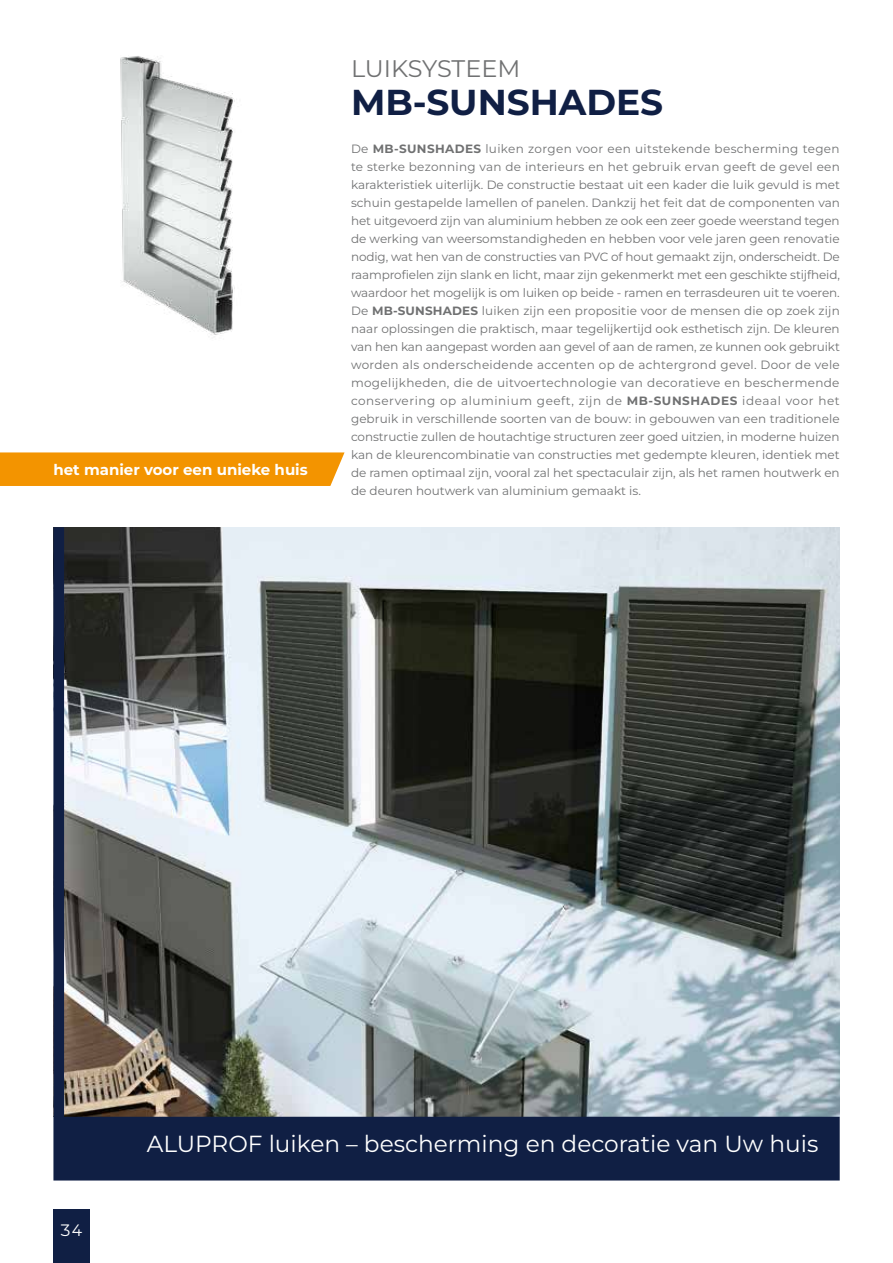
<style>
.page{position:relative;width:893px;height:1263px;background:#fff}
.page>*{position:absolute;margin:0;border:0;box-sizing:border-box;transform-origin:0 0}
.t1{font:700 36px "Montserrat Alu";color:#101f44}
.t2{font:24px "Montserrat Alu";letter-spacing:-.005em;color:#707172}
.t3{font:23.25px "Montserrat Alu";color:#fff}
.t4{font:16.5px "Montserrat Alu";color:#fff}
.t5{font:700 15px "Montserrat Alu";color:#fff}
.t6{font:12px/18px "Montserrat Alu";color:#707172;text-align:justify}
.s1{font-weight:700}
</style>
<div class="page">
<div style="left:53px;top:1209px;width:37px;height:54px;background:#101f44"></div>
<div style="left:0;top:452px;width:345px;height:34px;background:#f39400"></div>
<img style="left:120px;top:56px;width:115px;height:281px">
<svg style="left:53px;top:527px;width:787px;height:653px;background:#747b80"></svg>
<p class="t5" style="left:53px;top:459px;width:256px">het manier voor een unieke huis</p>
<h2 class="t2" style="left:351px;top:52px;width:171px">LUIKSYSTEEM</h2>
<h1 class="t1" style="left:351px;top:76px;width:314px">MB-SUNSHADES</h1>
<p class="t6" style="left:351px;top:139px;width:490px">De <span class="s1">MB-SUNSHADES</span> luiken zorgen voor een uitstekende bescherming tegen te sterke bezonning van de interieurs en het gebruik ervan geeft de gevel een karakteristiek uiterlijk. De constructie bestaat uit een kader die luik gevuld is met schuin gestapelde lamellen of panelen. Dankzij het feit dat de componenten van het uitgevoerd zijn van aluminium hebben ze ook een zeer goede weerstand tegen de werking van weersomstandigheden en hebben voor vele jaren geen renovatie nodig, wat hen van de constructies van PVC of hout gemaakt zijn, onderscheidt. De raamprofielen zijn slank en licht, maar zijn gekenmerkt met een geschikte stijfheid, waardoor het mogelijk is om luiken op beide - ramen en terrasdeuren uit te voeren.<br>De <span class="s1">MB-SUNSHADES</span> luiken zijn een propositie voor de mensen die op zoek zijn naar oplossingen die praktisch, maar tegelijkertijd ook esthetisch zijn. De kleuren van hen kan aangepast worden aan gevel of aan de ramen, ze kunnen ook gebruikt worden als onderscheidende accenten op de achtergrond gevel. Door de vele mogelijkheden, die de uitvoertechnologie van decoratieve en beschermende conservering op aluminium geeft, zijn de <span class="s1">MB-SUNSHADES</span> ideaal voor het gebruik in verschillende soorten van de bouw: in gebouwen van een traditionele constructie zullen de houtachtige structuren zeer goed uitzien, in moderne huizen kan de kleurencombinatie van constructies met gedempte kleuren, identiek met de ramen optimaal zijn, vooral zal het spectaculair zijn, als het ramen houtwerk en de deuren houtwerk van aluminium gemaakt is.</p>
<h3 class="t4" style="left:60px;top:1218px;width:25px">34</h3>
<h3 class="t3" style="left:147px;top:1128px;width:673px">ALUPROF luiken – bescherming en decoratie van Uw huis</h3>
</div>
